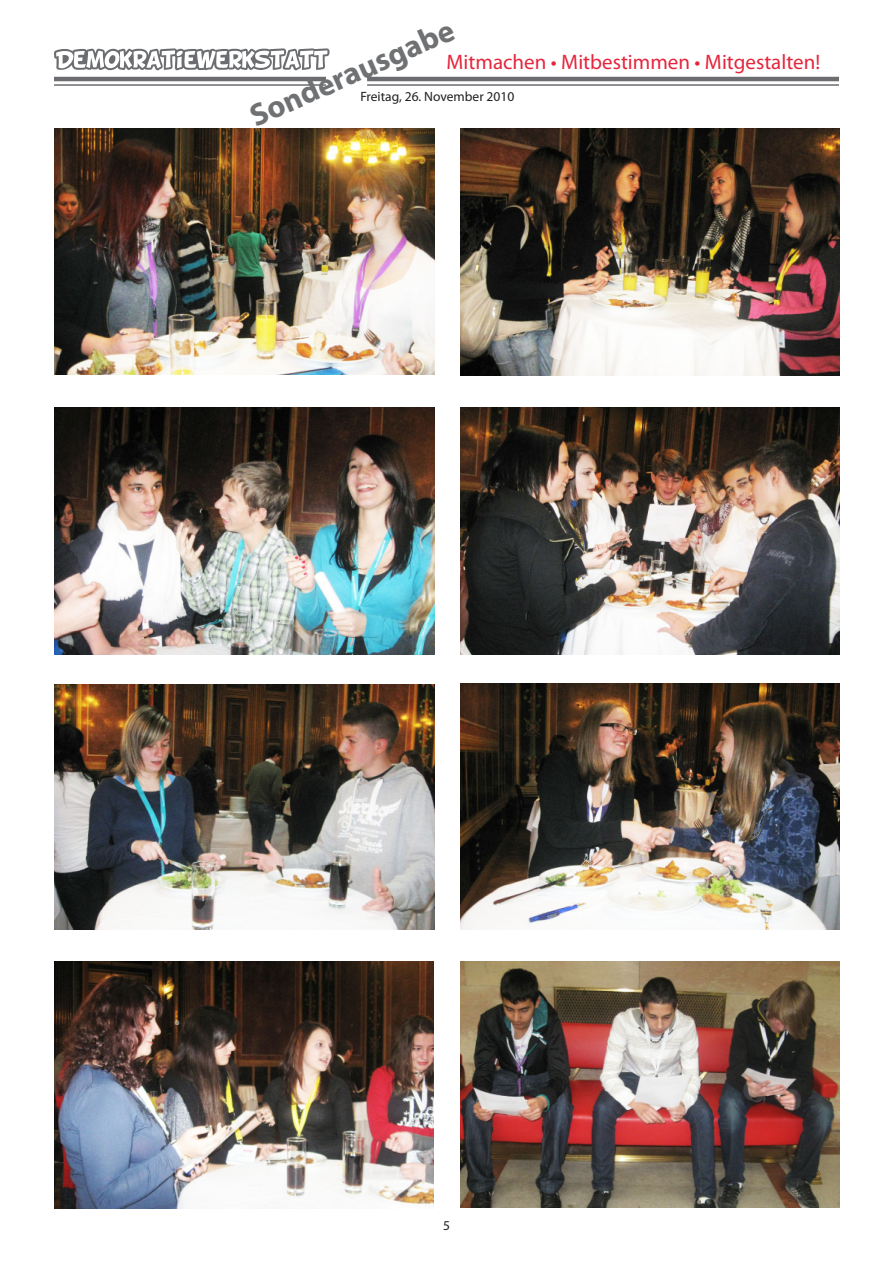
<style>
.page{position:relative;width:893px;height:1263px;background:#fff}
.page>*{position:absolute;margin:0;border:0;box-sizing:border-box;transform-origin:0 0}
.t1{font:700 31.5px "Myriad Pro";color:#707173}
.t2{font:21px "Myriad Pro";color:#e5263d}
.t3{font:13.5px "Myriad Pro";color:#231f20}
</style>
<div class="page">
<hr style="left:54px;top:77px;width:272px;height:4px;background:#6c6d70">
<hr style="left:54px;top:84px;width:272px;height:2px;background:#6c6d70">
<svg style="left:54px;top:48px;width:276px;height:23px"></svg>
<hr style="left:367px;top:77px;width:472px;height:4px;background:#6c6d70">
<hr style="left:367px;top:84px;width:472px;height:2px;background:#6c6d70">
<img style="left:55px;top:128px;width:380px;height:247px">
<img style="left:55px;top:407px;width:380px;height:247px">
<img style="left:55px;top:685px;width:380px;height:244px">
<img style="left:55px;top:962px;width:379px;height:246px">
<img style="left:460px;top:129px;width:379px;height:246px">
<img style="left:460px;top:407px;width:380px;height:247px">
<img style="left:460px;top:683px;width:380px;height:246px">
<img style="left:460px;top:961px;width:380px;height:247px">
<h1 class="t1" style="left:243px;top:99px;width:222px;rotate:-24deg">Sonderausgabe</h1>
<p class="t2" style="left:446px;top:49px;width:375px">Mitmachen • Mitbestimmen • Mitgestalten!</p>
<p class="t3" style="left:360px;top:88px;width:155px">Freitag, 26. November 2010</p>
<p class="t3" style="left:443px;top:1217px;width:8px">5</p>
</div>
